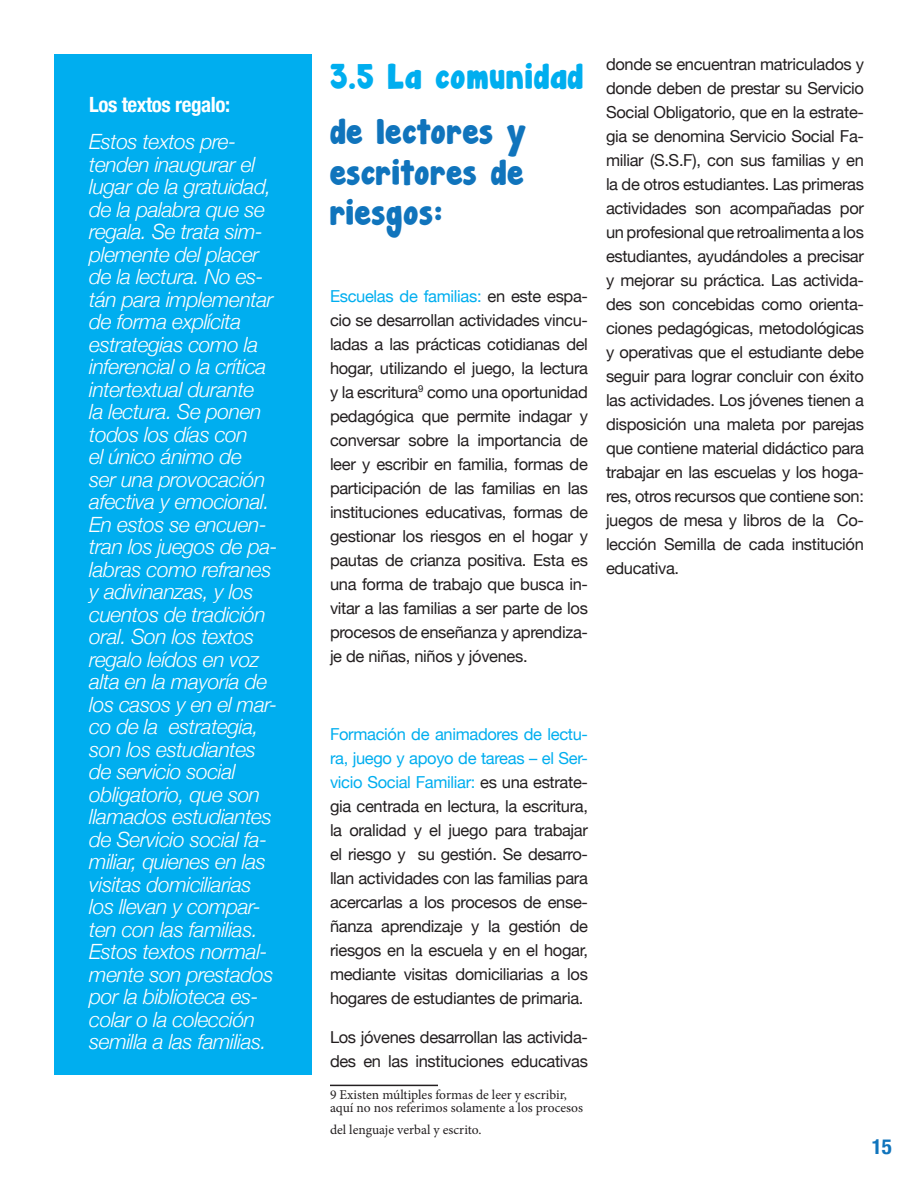
<style>
.page{position:relative;width:918px;height:1188px;background:#fff}
.page>*{position:absolute;margin:0;border:0;box-sizing:border-box;transform-origin:0 0}
.t1{font:31.5px/40.5px "Janda Manatee Solid";letter-spacing:.03em;color:#1074bc;text-align:justify}
.t2{font:31.5px "Janda Manatee Solid";letter-spacing:.03em;color:#00aeef}
.t3{font:italic 300 21px/22.5px "Helvetica Neue";letter-spacing:-.02em;color:#fff}
.t4{font:700 condensed 21px "Helvetica Neue";letter-spacing:-.02em;color:#fff}
.t5{font:700 condensed 21px "Helvetica Neue";color:#1074bc}
.t6{font:16.5px/24px "Helvetica Neue";letter-spacing:-.02em;color:#231f20;text-align:justify}
.t7{font:13.5px/13.5px "Minion Pro";color:#231f20}
.s1{color:#00aeef}
</style>
<div class="page">
<hr style="left:330px;top:1085px;width:108px;height:1px;background:#231f20">
<div style="left:54px;top:54px;width:258px;height:1021px;background:#00aeef"></div>
<p class="t4" style="left:89px;top:87px;width:142px">Los textos regalo:</p>
<p class="t3" style="left:89px;top:129px;width:190px">Estos textos pre&shy;tenden inaugurar el lugar de la gratuidad, de la palabra que se regala. Se trata sim&shy;plemente del placer de la lectura. No es&shy;tán para implementar de forma explícita estrategias como la inferencial o la crítica intertextual durante<br>la lectura. Se ponen todos los días con<br>el único ánimo de<br>ser una provocación afectiva y emocional.<br>En estos se encuen&shy;tran los juegos de pa&shy;labras como refranes y adivinanzas, y los cuentos de tradición oral. Son los textos regalo leídos en voz alta en la mayoría de los casos y en el mar&shy;co de la estrategia, son los estudiantes de servicio social obligatorio, que son llamados estudiantes de Servicio social fa&shy;miliar, quienes en las visitas domiciliarias los llevan y compar&shy;ten con las familias.<br>Estos textos normal&shy;mente son prestados por la biblioteca es&shy;colar o la colección semilla a las familias.</p>
<p class="t2" style="left:330px;top:54px;width:255px">3.5 La comunidad</p>
<p class="t1" style="left:330px;top:113px;width:198px">de lectores y escritores de riesgos:</p>
<p class="t6" style="left:330px;top:285px;width:260px"><span class="s1">Escuelas de familias:</span> en este espa&shy;cio se desarrollan actividades vincu&shy;ladas a las prácticas cotidianas del hogar, utilizando el juego, la lectura y la escritura<sup>9</sup> como una oportunidad pedagógica que permite indagar y conversar sobre la importancia de leer y escribir en familia, formas de participación de las familias en las instituciones educativas, formas de gestionar los riesgos en el hogar y pautas de crianza positiva. Esta es una forma de trabajo que busca in&shy;vitar a las familias a ser parte de los procesos de enseñanza y aprendiza&shy;je de niñas, niños y jóvenes.</p>
<p class="t6" style="left:606px;top:53px;width:260px">donde se encuentran matriculados y donde deben de prestar su Servicio Social Obligatorio, que en la estrate&shy;gia se denomina Servicio Social Fa&shy;miliar (S.S.F), con sus familias y en la de otros estudiantes. Las primeras actividades son acompañadas por un profesional que retroalimenta a los estudiantes, ayudándoles a precisar y mejorar su práctica. Las activida&shy;des son concebidas como orienta&shy;ciones pedagógicas, metodológicas y operativas que el estudiante debe seguir para lograr concluir con éxito las actividades. Los jóvenes tienen a disposición una maleta por parejas que contiene material didáctico para trabajar en las escuelas y los hoga&shy;res, otros recursos que contiene son: juegos de mesa y libros de la Co&shy;lección Semilla de cada institución educativa.</p>
<p class="t6" style="left:330px;top:723px;width:260px"><span class="s1">Formación de animadores de lectu&shy;ra, juego y apoyo de tareas – el Ser&shy;vicio Social Familiar:</span> es una estrate&shy;gia centrada en lectura, la escritura, la oralidad y el juego para trabajar el riesgo y su gestión. Se desarro&shy;llan actividades con las familias para acercarlas a los procesos de ense&shy;ñanza aprendizaje y la gestión de riesgos en la escuela y en el hogar, mediante visitas domiciliarias a los hogares de estudiantes de primaria.</p>
<p class="t6" style="left:330px;top:1026px;width:260px">Los jóvenes desarrollan las activida&shy;des en las instituciones educativas</p>
<p class="t7" style="left:330px;top:1088px;width:255px">9 Existen múltiples formas de leer y escribir, aquí no nos referimos solamente a los procesos</p>
<p class="t7" style="left:330px;top:1123px;width:153px">del lenguaje verbal y escrito.</p>
<p class="t5" style="left:872px;top:1129px;width:22px">15</p>
</div>
